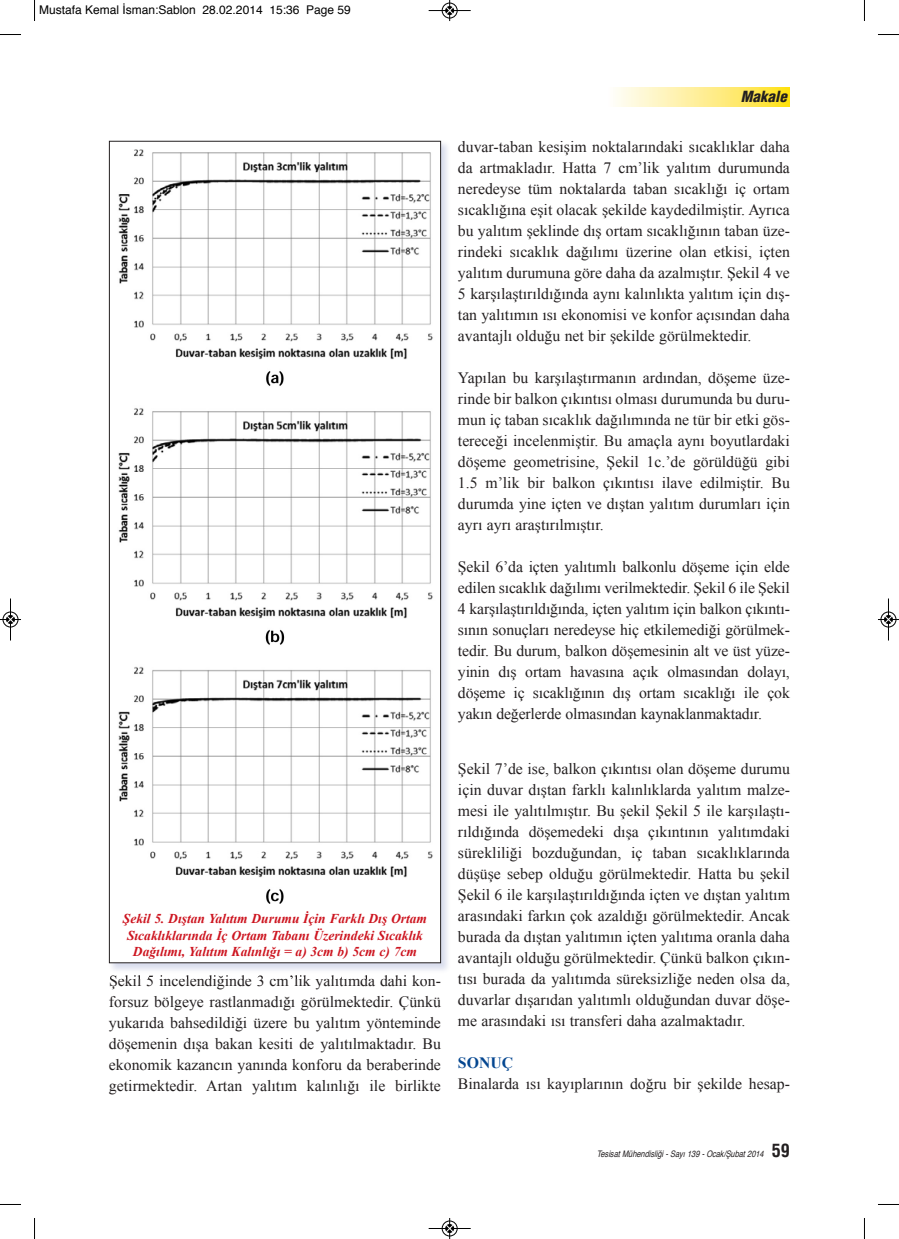
<style>
.page{position:relative;width:899px;height:1239px;background:#fff}
.page>*{position:absolute;margin:0;border:0;box-sizing:border-box;transform-origin:0 0}
.t1{font:15.75px/21px "Times New Roman";color:#231f20;text-align:justify}
.t2{font:700 15.75px "Times New Roman";color:#044690}
.t3{font:italic 900 condensed 15px "Helvetica";color:#231f20}
.t4{font:italic 700 13.5px/16.2px "Times New Roman";color:#cd1520;text-align:center}
.t5{font:12px "Helvetica";color:#000}
.t6{font:italic condensed 9px "Helvetica";color:#231f20}
.s1{font-weight:700;font-style:normal;font-size:18px}
</style>
<div class="page">
<svg style="left:616px;top:88px;width:173px;height:19px;background:#feee8e"></svg>
<img style="left:108px;top:140px;width:340px;height:838px">
<img style="left:110px;top:975px;width:43px;height:3px">
<div style="left:109px;top:141px;width:331px;height:821px;background:#fff"></div>
<img style="left:118px;top:149px;width:315px;height:754px">
<svg style="left:34px;top:0;width:1px;height:21px"></svg>
<svg style="left:0;top:34px;width:21px;height:1px"></svg>
<svg style="left:878px;top:34px;width:20px;height:1px"></svg>
<svg style="left:34px;top:1218px;width:1px;height:20px"></svg>
<svg style="left:0;top:1204px;width:21px;height:1px"></svg>
<svg style="left:878px;top:1204px;width:20px;height:1px"></svg>
<div style="left:441px;top:3px;width:16px;height:16px;border:1px solid #fff;border-radius:50%"></div>
<hr style="left:428px;top:10px;width:42px;height:1px;background:#000">
<div style="left:442px;top:3px;width:15px;height:15px;border:1px solid #000;border-radius:50%"></div>
<svg style="left:445px;top:0;width:8px;height:21px"></svg>
<div style="left:441px;top:1220px;width:16px;height:16px;border:1px solid #fff;border-radius:50%"></div>
<hr style="left:428px;top:1228px;width:42px;height:1px;background:#000">
<div style="left:442px;top:1220px;width:15px;height:15px;border:1px solid #000;border-radius:50%"></div>
<svg style="left:445px;top:1218px;width:8px;height:20px"></svg>
<hr style="left:10px;top:598px;width:1px;height:42px;background:#000">
<div style="left:3px;top:611px;width:15px;height:16px;border:1px solid #000;border-radius:50%"></div>
<svg style="left:0;top:615px;width:21px;height:8px"></svg>
<div style="left:880px;top:611px;width:16px;height:16px;border:1px solid #fff;border-radius:50%"></div>
<hr style="left:887px;top:598px;width:1px;height:42px;background:#000">
<div style="left:880px;top:611px;width:15px;height:16px;border:1px solid #000;border-radius:50%"></div>
<svg style="left:878px;top:615px;width:20px;height:8px"></svg>
<p class="t5" style="left:39px;top:4px;width:313px">Mustafa Kemal İsman:Sablon 28.02.2014 15:36 Page 59</p>
<p class="t4" style="left:123px;top:910px;width:305px">Şekil 5. Dıştan Yalıtım Durumu İçin Farklı Dış Ortam<br>Sıcaklıklarında İç Ortam Tabanı Üzerindeki Sıcaklık<br>Dağılımı, Yalıtım Kalınlığı = a) 3cm b) 5cm c) 7cm</p>
<p class="t1" style="left:109px;top:970px;width:333px">Şekil 5 incelendiğinde 3 cm’lik yalıtımda dahi kon&shy;forsuz bölgeye rastlanmadığı görülmektedir. Çünkü yukarıda bahsedildiği üzere bu yalıtım yönteminde döşemenin dışa bakan kesiti de yalıtılmaktadır. Bu ekonomik kazancın yanında konforu da beraberinde getirmektedir. Artan yalıtım kalınlığı ile birlikte</p>
<p class="t3" style="left:740px;top:87px;width:51px">Makale</p>
<p class="t1" style="left:458px;top:136px;width:333px">duvar-taban kesişim noktalarındaki sıcaklıklar daha da artmakladır. Hatta 7 cm’lik yalıtım durumunda neredeyse tüm noktalarda taban sıcaklığı iç ortam sıcaklığına eşit olacak şekilde kaydedilmiştir. Ayrıca bu yalıtım şeklinde dış ortam sıcaklığının taban üze&shy;rindeki sıcaklık dağılımı üzerine olan etkisi, içten yalıtım durumuna göre daha da azalmıştır. Şekil 4 ve 5 karşılaştırıldığında aynı kalınlıkta yalıtım için dış&shy;tan yalıtımın ısı ekonomisi ve konfor açısından daha avantajlı olduğu net bir şekilde görülmektedir.</p>
<p class="t1" style="left:458px;top:367px;width:333px">Yapılan bu karşılaştırmanın ardından, döşeme üze&shy;rinde bir balkon çıkıntısı olması durumunda bu duru&shy;mun iç taban sıcaklık dağılımında ne tür bir etki gös&shy;tereceği incelenmiştir. Bu amaçla aynı boyutlardaki döşeme geometrisine, Şekil 1c.’de görüldüğü gibi 1.5 m’lik bir balkon çıkıntısı ilave edilmiştir. Bu durumda yine içten ve dıştan yalıtım durumları için ayrı ayrı araştırılmıştır.</p>
<p class="t1" style="left:458px;top:556px;width:333px">Şekil 6’da içten yalıtımlı balkonlu döşeme için elde edilen sıcaklık dağılımı verilmektedir. Şekil 6 ile Şekil 4 karşılaştırıldığında, içten yalıtım için balkon çıkıntı&shy;sının sonuçları neredeyse hiç etkilemediği görülmek&shy;tedir. Bu durum, balkon döşemesinin alt ve üst yüze&shy;yinin dış ortam havasına açık olmasından dolayı, döşeme iç sıcaklığının dış ortam sıcaklığı ile çok yakın değerlerde olmasından kaynaklanmaktadır.</p>
<p class="t1" style="left:458px;top:758px;width:333px">Şekil 7’de ise, balkon çıkıntısı olan döşeme durumu için duvar dıştan farklı kalınlıklarda yalıtım malze&shy;mesi ile yalıtılmıştır. Bu şekil Şekil 5 ile karşılaştı&shy;rıldığında döşemedeki dışa çıkıntının yalıtımdaki sürekliliği bozduğundan, iç taban sıcaklıklarında düşüşe sebep olduğu görülmektedir. Hatta bu şekil Şekil 6 ile karşılaştırıldığında içten ve dıştan yalıtım arasındaki farkın çok azaldığı görülmektedir. Ancak burada da dıştan yalıtımın içten yalıtıma oranla daha avantajlı olduğu görülmektedir. Çünkü balkon çıkın&shy;tısı burada da yalıtımda süreksizliğe neden olsa da, duvarlar dışarıdan yalıtımlı olduğundan duvar döşe&shy;me arasındaki ısı transferi daha azalmaktadır.</p>
<p class="t2" style="left:458px;top:1053px;width:57px">SONUÇ</p>
<p class="t1" style="left:458px;top:1073px;width:333px">Binalarda ısı kayıplarının doğru bir şekilde hesap-</p>
<p class="t6" style="left:596px;top:1149px;width:195px">Tesisat Mühendisliği - Sayı 139 - Ocak/Şubat 2014 <span class="s1">5 9</span></p>
</div>
